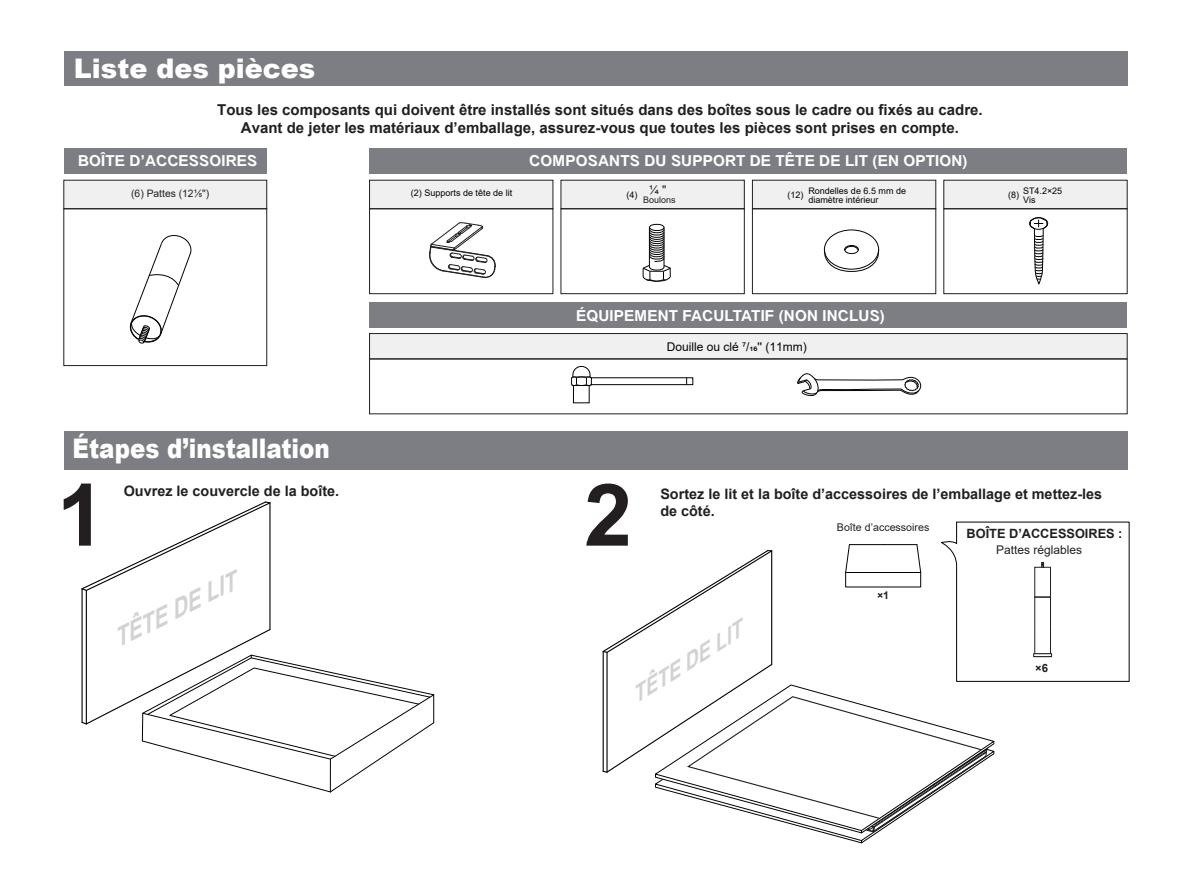
<style>
.page{position:relative;width:1191px;height:893px;background:#fff}
.page>*{position:absolute;margin:0;border:0;box-sizing:border-box;transform-origin:0 0}
.t1{font:700 86.4px "Arial";color:#231f20}
.t2{font:900 27px "Arial";color:#fff;scale:.85 1}
.t3{font:900 27px "Arial";color:#fff}
.t4{font:italic 700 25.05px "Arial";color:#d1d2d4;scale:.89 1}
.t5{font:italic 700 21.15px "Arial";color:#d1d2d4}
.t6{font:italic 700 15.15px "Arial";color:#fff}
.t7{font:700 15px/18px "Arial";color:#231f20;text-align:center}
.t8{font:700 14.4px/17.2px "Arial";color:#231f20}
.t9{font:700 12.75px "Arial";color:#231f20}
.t10{font:12px "Arial";color:#030303}
.t11{font:12px "Arial";color:#231f20}
.t12{font:700 11.4px "Arial";color:#231f20}
.t13{font:10.65px "Arial";color:#231f20}
.t14{font:700 10.65px "Arial";color:#231f20}
.t15{font:10.35px "Arial";color:#231f20}
.t16{font:9px/9px "Arial";color:#030303}
.t17{font:9px "Arial";color:#231f20}
</style>
<div class="page">
<div style="left:64px;top:431px;width:1063px;height:39px;background:#7d7e83"></div>
<hr style="left:86px;top:590px;width:1px;height:134px;background:#030303">
<hr style="left:269px;top:503px;width:1px;height:127px;background:#030303">
<hr style="left:81px;top:589px;width:2px;height:133px;background:#030303">
<svg style="left:81px;top:501px;width:190px;height:91px"></svg>
<svg style="left:81px;top:628px;width:354px;height:165px"></svg>
<svg style="left:602px;top:522px;width:527px;height:322px"></svg>
<div style="left:64px;top:180px;width:202px;height:29px;background:#f0f0f1"></div>
<div style="left:64px;top:208px;width:203px;height:158px;border:1px solid #231f20"></div>
<div style="left:64px;top:51px;width:1063px;height:34px;background:#7d7e83"></div>
<div style="left:64px;top:149px;width:203px;height:25px;background:#7d7e83"></div>
<div style="left:369px;top:149px;width:758px;height:25px;background:#7d7e83"></div>
<div style="left:369px;top:303px;width:757px;height:25px;background:#7d7e83"></div>
<div style="left:369px;top:333px;width:758px;height:26px;background:#f0f0f1;border:1px solid #231f20"></div>
<svg style="left:797px;top:373px;width:125px;height:23px"></svg>
<div style="left:591px;top:377px;width:102px;height:8px;border:1px solid #030303"></div>
<svg style="left:571px;top:366px;width:21px;height:21px"></svg>
<div style="left:573px;top:385px;width:16px;height:18px;border:1px solid #030303"></div>
<svg style="left:130px;top:235px;width:62px;height:109px"></svg>
<div style="left:369px;top:180px;width:184px;height:29px;background:#f0f0f1"></div>
<div style="left:369px;top:208px;width:184px;height:86px;border:1px solid #231f20"></div>
<div style="left:561px;top:180px;width:183px;height:29px;background:#f0f0f1"></div>
<div style="left:560px;top:208px;width:184px;height:86px;border:1px solid #231f20"></div>
<div style="left:752px;top:180px;width:183px;height:29px;background:#f0f0f1"></div>
<div style="left:752px;top:208px;width:184px;height:86px;border:1px solid #231f20"></div>
<div style="left:943px;top:180px;width:184px;height:29px;background:#f0f0f1"></div>
<div style="left:943px;top:208px;width:184px;height:86px;border:1px solid #231f20"></div>
<svg style="left:642px;top:224px;width:29px;height:58px"></svg>
<div style="left:844px;top:245px;width:14px;height:9px;border:1px solid #070304;border-radius:50%"></div>
<svg style="left:824px;top:246px;width:55px;height:26px"></svg>
<div style="left:1029px;top:217px;width:19px;height:13px;border:1px solid #030303;border-radius:50%"></div>
<svg style="left:1029px;top:217px;width:18px;height:67px"></svg>
<svg style="left:429px;top:222px;width:67px;height:56px"></svg>
<h2 class="t3" style="left:74px;top:49px;width:243px">Liste des pièces</h2>
<p class="t7" style="left:217px;top:101px;width:767px">Tous les composants qui doivent être installés sont situés dans des boîtes sous le cadre ou fixés au cadre.<br>Avant de jeter les matériaux d’emballage, assurez-vous que toutes les pièces sont prises en compte.</p>
<p class="t6" style="left:78px;top:151px;width:185px">BOÎTE D’ACCESSOIRES</p>
<p class="t6" style="left:529px;top:151px;width:440px">COMPOSANTS DU SUPPORT DE TÊTE DE LIT (EN OPTION)</p>
<p class="t15" style="left:131px;top:186px;width:80px">(6) Pattes (12¹⁄5")</p>
<h2 class="t2" style="left:72px;top:429px;width:304px">Étapes d’installation</h2>
<h1 class="t1" style="left:57px;top:454px;width:50px">1</h1>
<p class="t8" style="left:124px;top:482px;width:217px">Ouvrez le couvercle de la boîte.</p>
<h3 class="t4" style="left:106px;top:625px;width:152px;rotate:-27deg">TÊTE DE LIT</h3>
<p class="t11" style="left:649px;top:181px;width:19px">¹⁄4 "</p>
<p class="t17" style="left:643px;top:193px;width:34px">Boulons</p>
<p class="t16" style="left:787px;top:191px;width:18px">(12)</p>
<p class="t16" style="left:1023px;top:187px;width:41px">ST4.2×25<br>Vis</p>
<p class="t16" style="left:411px;top:189px;width:103px">(2) Supports de tête de lit</p>
<p class="t16" style="left:808px;top:187px;width:99px">Rondelles de 6.5 mm de diamètre intérieur</p>
<p class="t16" style="left:626px;top:191px;width:13px">(4)</p>
<p class="t16" style="left:1008px;top:191px;width:13px">(8)</p>
<p class="t6" style="left:576px;top:306px;width:310px">ÉQUIPEMENT FACULTATIF (NON INCLUS)</p>
<p class="t10" style="left:666px;top:338px;width:142px">Douille ou clé ⁷/16'' (11mm)</p>
<h1 class="t1" style="left:584px;top:454px;width:50px">2</h1>
<p class="t8" style="left:660px;top:485px;width:443px">Sortez le lit et la boîte d’accessoires de l’emballage et mettez-les de côté.</p>
<p class="t13" style="left:837px;top:520px;width:94px">Boîte d’accessoires</p>
<p class="t9" style="left:966px;top:524px;width:157px">BOÎTE D’ACCESSOIRES :</p>
<p class="t11" style="left:996px;top:542px;width:88px">Pattes réglables</p>
<h3 class="t5" style="left:623px;top:686px;width:129px;rotate:-33deg">TÊTE DE LIT</h3>
<p class="t14" style="left:877px;top:587px;width:14px">×1</p>
<p class="t12" style="left:1035px;top:660px;width:14px">×6</p>
</div>
